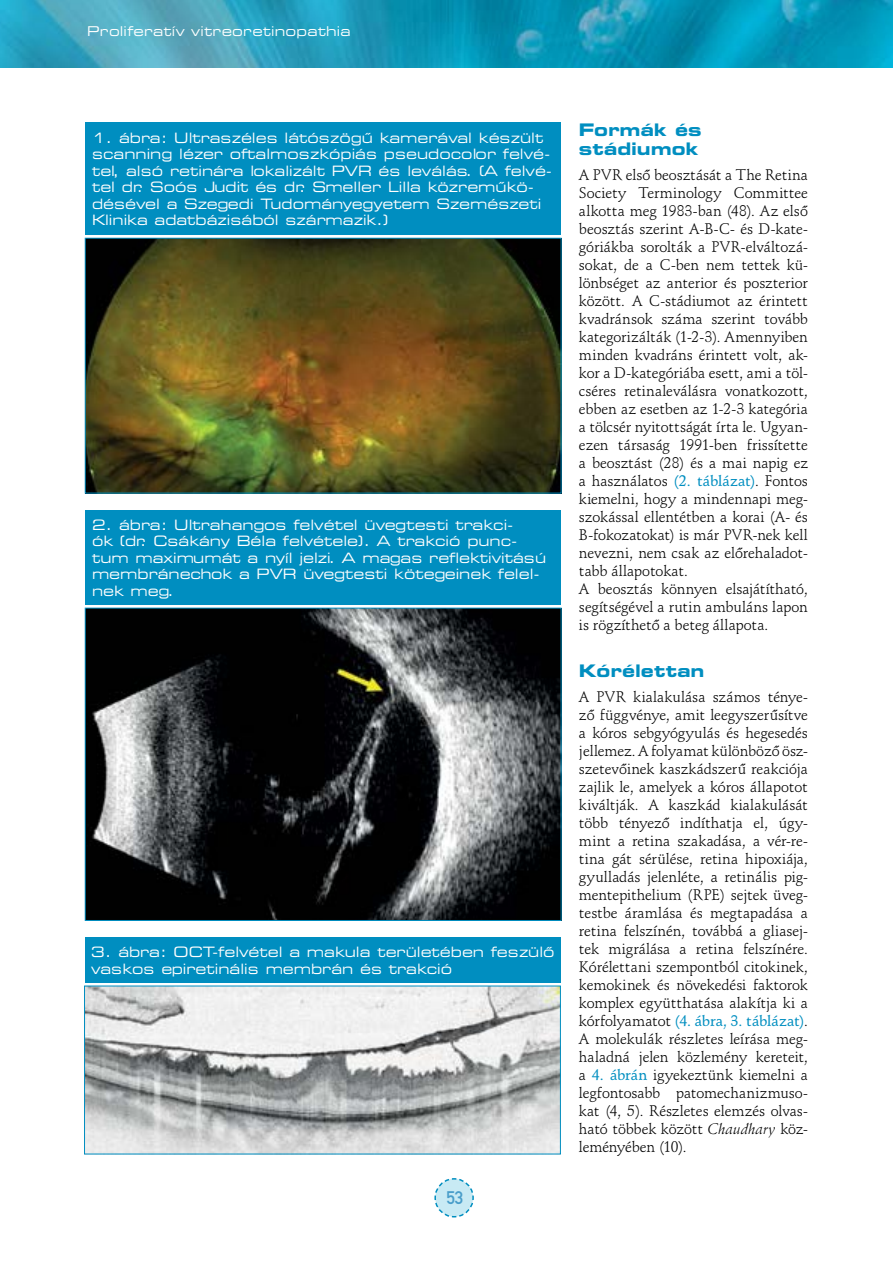
<style>
.page{position:relative;width:893px;height:1263px;background:#fff}
.page>*{position:absolute;margin:0;border:0;box-sizing:border-box;transform-origin:0 0}
.t1{font:18px "DIN Mittelschrift Alt PFL";color:#4a9eca}
.t2{font:700 17.25px/19.5px "Square 721 Ex PFL";color:#008ec0}
.t3{font:15px/18px "Schneidler PFL";letter-spacing:-.005em;color:#000;text-align:justify}
.t4{font:15px "Schneidler Md PFL";letter-spacing:-.01em;color:#008ec0}
.t5{font:14.25px/16.5px "Square 721 Ex PFL";color:#fff}
.t6{font:13.5px "Square 721 Ex PFL";letter-spacing:.02em;color:#fff}
.s1{font-family:"Schneidler Md PFL";color:#008ec0}
.s2{font-family:"Schneidler PFL";color:#000}
.s3{font-style:italic}
</style>
<div class="page">
<img style="left:892px;top:0;width:1px;height:68px">
<svg style="left:434px;top:1178px;width:40px;height:40px"></svg>
<img style="left:0;top:0;width:892px;height:68px">
<img style="left:87px;top:240px;width:472px;height:251px">
<div style="left:85px;top:238px;width:476px;height:255px;border:1px solid #008ec0"></div>
<img style="left:86px;top:988px;width:473px;height:164px">
<img style="left:87px;top:610px;width:472px;height:309px">
<div style="left:85px;top:608px;width:476px;height:313px;border:1px solid #008ec0"></div>
<div style="left:86px;top:123px;width:475px;height:112px;background:#008ec0"></div>
<div style="left:85px;top:938px;width:476px;height:45px;background:#008ec0"></div>
<div style="left:86px;top:511px;width:475px;height:94px;background:#008ec0"></div>
<p class="t6" style="left:87px;top:23px;width:265px">Proliferatív vitreoretinopathia</p>
<p class="t5" style="left:92px;top:129px;width:462px">1. ábra: Ultraszéles látószögű kamerával készült scanning lézer oftalmoszkópiás pseudocolor felvé&shy;tel, alsó retinára lokalizált PVR és leválás. (A felvé&shy;tel dr. Soós Judit és dr. Smeller Lilla közreműkö&shy;désével a Szegedi Tudományegyetem Szemészeti Klinika adatbázisából származik.)</p>
<p class="t5" style="left:92px;top:516px;width:456px">2. ábra: Ultrahangos felvétel üvegtesti trakci-<br>ók (dr. Csákány Béla felvétele). A trakció punc&shy;tum maximumát a nyíl jelzi. A magas reflektivitású membránechok a PVR üvegtesti kötegeinek felel&shy;nek meg.</p>
<p class="t5" style="left:91px;top:944px;width:465px">3. ábra: OCT-felvétel a makula területében feszülő vaskos epiretinális membrán és trakció</p>
<p class="t1" style="left:446px;top:1187px;width:18px">53</p>
<p class="t2" style="left:579px;top:120px;width:124px">Formák és stádiumok</p>
<p class="t3" style="left:579px;top:166px;width:230px;text-align:left">A PVR első beosztását a The Retina Society Terminology Committee alkotta meg 1983-ban (48). Az első beosztás szerint A-B-C- és D-kate&shy;góriákba sorolták a PVR-elváltozá&shy;sokat, de a C-ben nem tettek kü&shy;lönbséget az anterior és poszterior között. A C-stádiumot az érintett kvadránsok száma szerint tovább kategorizálták (1-2-3). Amennyiben minden kvadráns érintett volt, ak&shy;kor a D-kategóriába esett, ami a töl&shy;cséres retinaleválásra vonatkozott, ebben az esetben az 1-2-3 kategória a tölcsér nyitottságát írta le. Ugyan&shy;ezen társaság 1991-ben frissítette a beosztást (28) és a mai napig ez a használatos <span class="s1">(2. táblázat)</span>. Fontos kiemelni, hogy a mindennapi meg&shy;szokással ellentétben a korai (A- és B-fokozatokat) is már PVR-nek kell nevezni, nem csak az előrehaladot&shy;tabb állapotokat.<br>A beosztás könnyen elsajátítható, segítségével a rutin ambuláns lapon is rögzíthető a beteg állapota.</p>
<p class="t2" style="left:579px;top:660px;width:127px">Kórélettan</p>
<p class="t3" style="left:579px;top:688px;width:230px">A PVR kialakulása számos ténye&shy;ző függvénye, amit leegyszerűsítve a kóros sebgyógyulás és hegesedés jellemez. A folyamat különböző ös - szetevőinek kaszkádszerű reakciója zajlik le, amelyek a kóros állapotot kiváltják. A kaszkád kialakulását több tényező indíthatja el, úgy&shy;mint a retina szakadása, a vér-re&shy;tina gát sérülése, retina hipoxiája, gyulladás jelenléte, a retinális pig&shy;mentepithelium (RPE) sejtek üveg&shy;testbe áramlása és megtapadása a retina felszínén, továbbá a gliasej&shy;tek migrálása a retina felszínére.<br>Kórélettani szempontból citokinek, kemokinek és növekedési faktorok komplex együtthatása alakítja ki a</p>
<p class="t4" style="left:579px;top:1012px;width:230px"><span class="s2">kórfolyamatot</span> (4. ábra, 3. táblázat)<span class="s2">.</span></p>
<p class="t3" style="left:579px;top:1030px;width:230px">A molekulák részletes leírása meg&shy;haladná jelen közlemény kereteit, a <span class="s1">4. ábrán</span> igyekeztünk kiemelni a legfontosabb patomechanizmuso&shy;kat (4, 5). Részletes elemzés olvas&shy;ható többek között <span class="s3">Chaudhary</span> köz&shy;leményében (10).</p>
</div>
